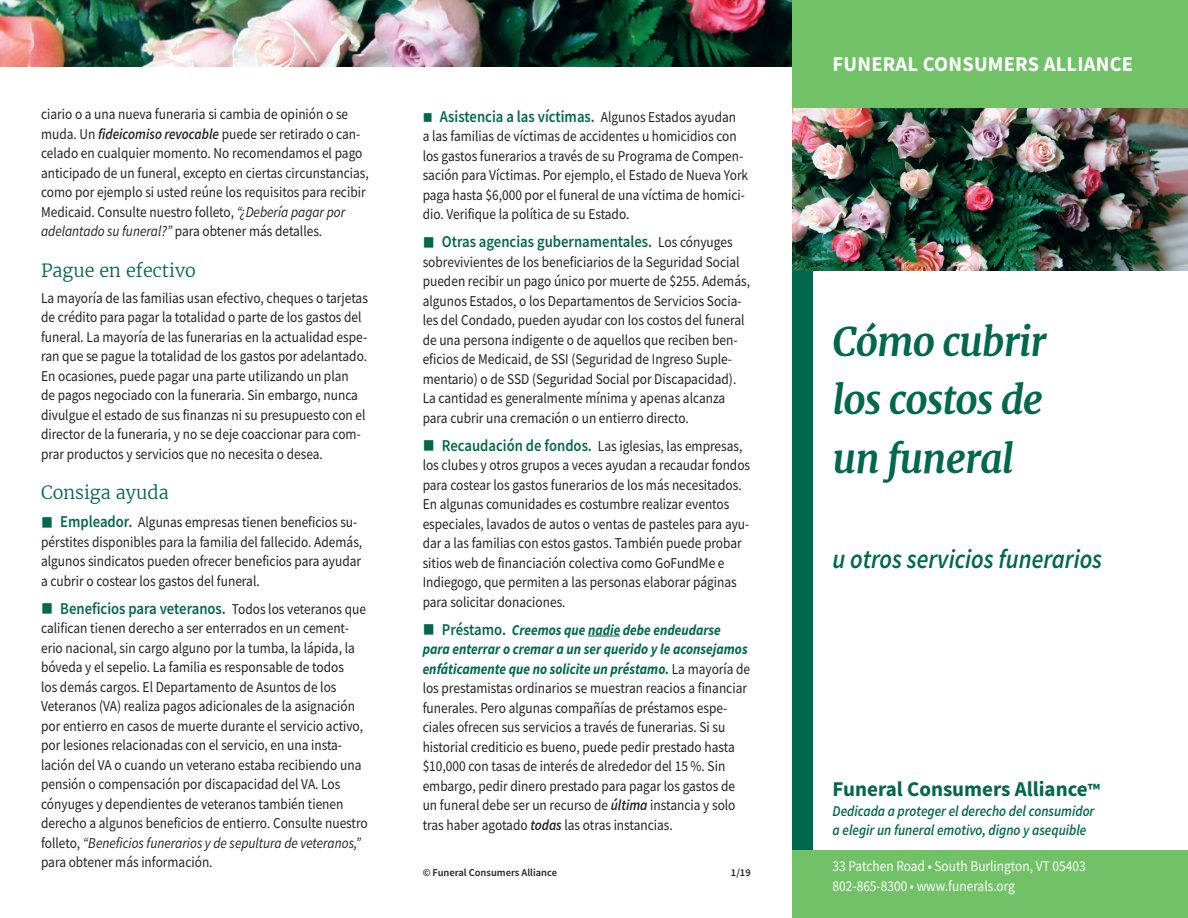
<style>
.page{position:relative;width:1188px;height:918px;background:#fff}
.page>*{position:absolute;margin:0;border:0;box-sizing:border-box;transform-origin:0 0}
.t1{font:italic 700 39px/58.5px "Merriweather";letter-spacing:-.025em;color:#01674d;text-align:justify}
.t2{font:italic 600 27px "Source Sans Pro";color:#01674d;scale:.89 1}
.t3{font:700 21px "Source Sans Pro";color:#01674d}
.t4{font:700 21px "Source Sans Pro";letter-spacing:.01em;color:#fff}
.t5{font:300 18px "Merriweather";color:#01674d}
.t6{font:600 16.5px "Source Sans Pro";color:#01674d;scale:.89 1}
.t7{font:15px/19.5px "Source Sans Pro";color:#231f20;scale:.89 1}
.t8{font:italic 600 15px/19.5px "Source Sans Pro";color:#01674d;scale:.89 1}
.t9{font:15px "Source Sans Pro";color:#fff;scale:.89 1}
.t10{font:600 10.5px "Source Sans Pro";color:#231f20}
.s1{font-weight:600;font-style:italic}
.s2{font-style:italic}
.s3{color:#01674d}
.s4{font-weight:600;font-size:16.5px;color:#01674d}
.s5{font-weight:400;font-size:15px;color:#231f20}
.s6{font-weight:700;font-style:italic;color:#01674d}
.s7{font-size:18px}
</style>
<div class="page">
<img style="left:0;top:0;width:792px;height:67px">
<div style="left:793px;top:264px;width:20px;height:586px;background:#01674d"></div>
<div style="left:792px;top:850px;width:396px;height:68px;background:#71c167"></div>
<hr style="left:588px;top:636px;width:32px;height:1px;background:#01674d">
<div style="left:792px;top:0;width:396px;height:108px;background:#71c167"></div>
<img style="left:793px;top:108px;width:395px;height:162px">
<p class="t7" style="left:41px;top:104px;width:370px">ciario o a una nueva funeraria si cambia de opinión o se muda. Un <span class="s1">fideicomiso revocable</span> puede ser retirado o can&shy;celado en cualquier momento. No recomendamos el pago anticipado de un funeral, excepto en ciertas circunstancias, como por ejemplo si usted reúne los requisitos para recibir Medicaid. Consulte nuestro folleto, <span class="s2">“¿Debería pagar por adelantado su funeral?”</span> para obtener más detalles.</p>
<p class="t5" style="left:41px;top:259px;width:156px">Pague en efectivo</p>
<p class="t7" style="left:41px;top:288px;width:369px">La mayoría de las familias usan efectivo, cheques o tarjetas de crédito para pagar la totalidad o parte de los gastos del funeral. La mayoría de las funerarias en la actualidad espe&shy;ran que se pague la totalidad de los gastos por adelantado.<br>En ocasiones, puede pagar una parte utilizando un plan<br>de pagos negociado con la funeraria. Sin embargo, nunca divulgue el estado de sus finanzas ni su presupuesto con el director de la funeraria, y no se deje coaccionar para com&shy;prar productos y servicios que no necesita o desea.</p>
<p class="t5" style="left:41px;top:482px;width:129px">Consiga ayuda</p>
<p class="t7" style="left:41px;top:512px;width:362px"><span class="s3">■</span> <span class="s4">Empleador.</span> Algunas empresas tienen beneficios su&shy;pérstites disponibles para la familia del fallecido. Además, algunos sindicatos pueden ofrecer beneficios para ayudar a cubrir o costear los gastos del funeral.</p>
<p class="t6" style="left:41px;top:597px;width:367px">■ Beneficios para veteranos. <span class="s5">Todos los veteranos que</span></p>
<p class="t7" style="left:41px;top:618px;width:369px">califican tienen derecho a ser enterrados en un cement&shy;erio nacional, sin cargo alguno por la tumba, la lápida, la bóveda y el sepelio. La familia es responsable de todos<br>los demás cargos. El Departamento de Asuntos de los Veteranos (VA) realiza pagos adicionales de la asignación por entierro en casos de muerte durante el servicio activo, por lesiones relacionadas con el servicio, en una insta&shy;lación del VA o cuando un veterano estaba recibiendo una pensión o compensación por discapacidad del VA. Los cónyuges y dependientes de veteranos también tienen derecho a algunos beneficios de entierro. Consulte nuestro folleto, <span class="s2">“Beneficios funerarios y de sepultura de veteranos,” </span>para obtener más información.</p>
<p class="t6" style="left:423px;top:105px;width:354px">■ Asistencia a las víctimas. <span class="s5">Algunos Estados ayudan</span></p>
<p class="t7" style="left:423px;top:126px;width:367px">a las familias de víctimas de accidentes u homicidios con los gastos funerarios a través de su Programa de Compen&shy;sación para Víctimas. Por ejemplo, el Estado de Nueva York paga hasta $6,000 por el funeral de una víctima de homici&shy;dio. Verifique la política de su Estado.</p>
<p class="t6" style="left:423px;top:231px;width:350px">■ Otras agencias gubernamentales. <span class="s5">Los cónyuges</span></p>
<p class="t7" style="left:423px;top:252px;width:369px">sobrevivientes de los beneficiarios de la Seguridad Social pueden recibir un pago único por muerte de $255. Además, algunos Estados, o los Departamentos de Servicios Socia&shy;les del Condado, pueden ayudar con los costos del funeral de una persona indigente o de aquellos que reciben ben&shy;eficios de Medicaid, de SSI (Seguridad de Ingreso Suple&shy;mentario) o de SSD (Seguridad Social por Discapacidad).<br>La cantidad es generalmente mínima y apenas alcanza para cubrir una cremación o un entierro directo.</p>
<p class="t7" style="left:423px;top:436px;width:370px"><span class="s3">■</span> <span class="s4">Recaudación de fondos.</span> Las iglesias, las empresas, los clubes y otros grupos a veces ayudan a recaudar fondos para costear los gastos funerarios de los más necesitados.<br>En algunas comunidades es costumbre realizar eventos especiales, lavados de autos o ventas de pasteles para ayu&shy;dar a las familias con estos gastos. También puede probar sitios web de financiación colectiva como GoFundMe e Indiegogo, que permiten a las personas elaborar páginas para solicitar donaciones.</p>
<p class="t7" style="left:423px;top:620px;width:370px"><span class="s3">■</span> <span class="s4">Préstamo.</span> <span class="s6">Creemos que nadie debe endeudarse para enterrar o cremar a un ser querido y le aconsejamos enfáticamente que no solicite un préstamo.</span> La mayoría de los prestamistas ordinarios se muestran reacios a financiar funerales. Pero algunas compañías de préstamos espe&shy;ciales ofrecen sus servicios a través de funerarias. Si su historial crediticio es bueno, puede pedir prestado hasta $10,000 con tasas de interés de alrededor del 15 %. Sin embargo, pedir dinero prestado para pagar los gastos de un funeral debe ser un recurso de <span class="s1">última</span> instancia y solo tras haber agotado <span class="s1">todas</span> las otras instancias.</p>
<p class="t10" style="left:423px;top:866px;width:136px">© Funeral Consumers Alliance</p>
<p class="t10" style="left:731px;top:866px;width:21px">1/19</p>
<p class="t4" style="left:833px;top:50px;width:302px">FUNERAL CONSUMERS ALLIANCE</p>
<p class="t1" style="left:833px;top:313px;width:215px">Cómo cubrir los costos de un funeral</p>
<p class="t2" style="left:833px;top:541px;width:304px">u otros servicios funerarios</p>
<p class="t3" style="left:833px;top:775px;width:269px">Funeral Consumers Alliance<span class="s7">™</span></p>
<p class="t8" style="left:833px;top:801px;width:296px">Dedicada a proteger el derecho del consumidor a elegir un funeral emotivo, digno y asequible</p>
<p class="t9" style="left:833px;top:857px;width:286px">33 Patchen Road • South Burlington, VT 05403</p>
<p class="t9" style="left:833px;top:876px;width:206px">802-865-8300 • www.funerals.org</p>
</div>
